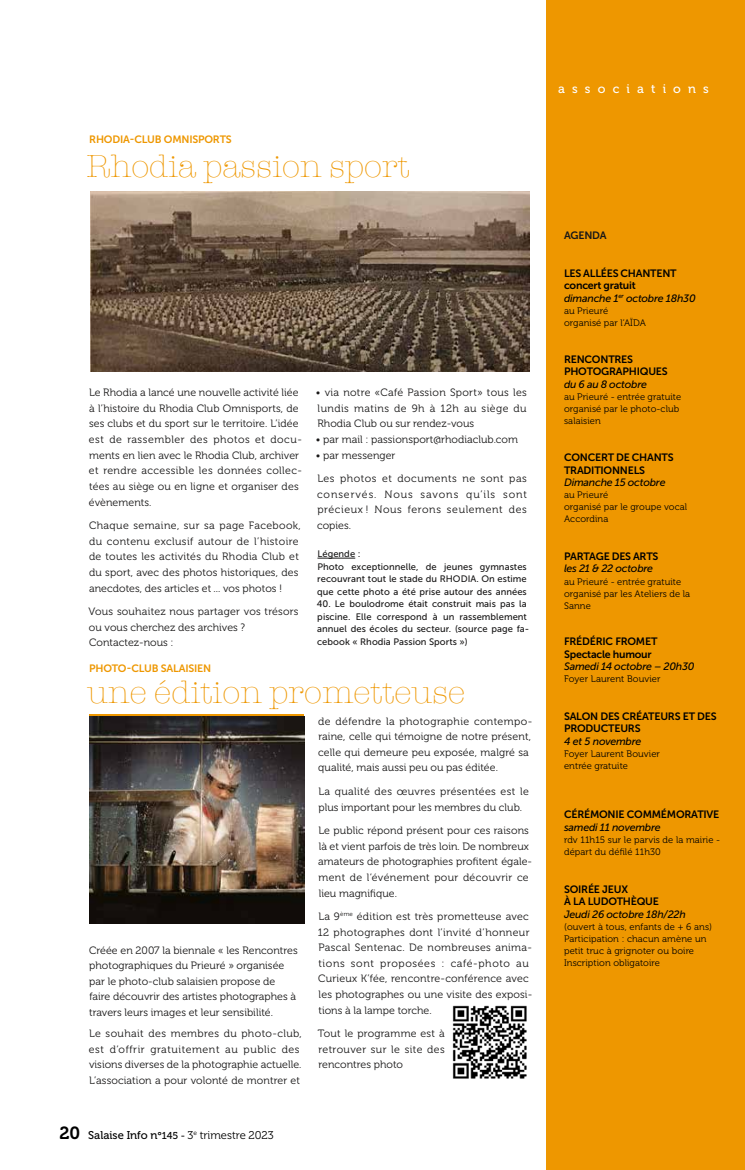
<style>
.page{position:relative;width:745px;height:1170px;background:#fff}
.page>*{position:absolute;margin:0;border:0;box-sizing:border-box;transform-origin:0 0}
.t1{font:300 32.5px "American Typewriter";color:#ee9700}
.t2{font:12.5px "Museo 500";letter-spacing:.575em;color:#fff}
.t3{font:11.25px "Museo 300";color:#000}
.t4{font:10.62px/15.6px "Museo 300";letter-spacing:.01em;color:#181717}
.t5{font:10.62px/12.5px "Museo Sans 700";letter-spacing:-.02em;color:#000}
.t6{font:italic 10.62px "Museo Sans 500";letter-spacing:-.02em;color:#000}
.t7{font:10.62px "Museo Sans 700";letter-spacing:-.02em;color:#ee9700}
.t8{font:10.62px "Museo Sans 700";letter-spacing:-.02em;color:#181717}
.t9{font:9.38px/12px "Museo 300";letter-spacing:.01em;color:#000}
.t10{font:9.38px/12.5px "Museo Sans 500";letter-spacing:.005em;color:#181717}
.s1{font-family:"Museo 700";font-size:17.5px}
.s2{font-family:"Museo 500"}
.s3{font-family:"Museo 500";font-size:10px}
</style>
<div class="page">
<div style="left:546px;top:0;width:198px;height:1169px;background:#ee9700"></div>
<hr style="left:317px;top:558px;width:38px;height:1px;background:#181717">
<img style="left:89px;top:716px;width:215px;height:206px">
<img style="left:452px;top:1005px;width:75px;height:74px">
<img style="left:90px;top:191px;width:439px;height:180px">
<p class="t7" style="left:89px;top:133px;width:144px">RHODIA-CLUB OMNISPORTS</p>
<h1 class="t1" style="left:86px;top:143px;width:324px">Rhodia passion sport</h1>
<p class="t4" style="left:89px;top:385px;width:214px">Le Rhodia a lancé une nouvelle activité liée à l’histoire du Rhodia Club Omnisports, de ses clubs et du sport sur le territoire. L’idée est de rassembler des photos et docu&shy;ments en lien avec le Rhodia Club, archiver et rendre accessible les données collec&shy;tées au siège ou en ligne et organiser des évènements.</p>
<p class="t4" style="left:89px;top:518px;width:213px">Chaque semaine, sur sa page Facebook, du contenu exclusif autour de l’histoire de toutes les activités du Rhodia Club et du sport, avec des photos historiques, des anecdotes, des articles et ... vos photos !</p>
<p class="t4" style="left:89px;top:603px;width:211px">Vous souhaitez nous partager vos trésors ou vous cherchez des archives ?<br>Contactez-nous :</p>
<p class="t4" style="left:316px;top:385px;width:212px;text-align:justify">• via notre «Café Passion Sport» tous les lundis matins de 9h à 12h au siège du Rhodia Club ou sur rendez-vous</p>
<p class="t4" style="left:316px;top:432px;width:203px">• par mail : passionsport@rhodiaclub.com</p>
<p class="t4" style="left:316px;top:447px;width:81px">• par messenger</p>
<p class="t4" style="left:317px;top:471px;width:211px;text-align:justify">Les photos et documents ne sont pas conservés. Nous savons qu’ils sont précieux ! Nous ferons seulement des copies.</p>
<p class="t10" style="left:317px;top:547px;width:211px">Légende :<br>Photo exceptionnelle, de jeunes gymnastes recouvrant tout le stade du RHODIA. On estime que cette photo a été prise autour des années</p>
<p class="t10" style="left:316px;top:597px;width:214px">40. Le boulodrome était construit mais pas la piscine. Elle correspond à un rassemblement annuel des écoles du secteur. (source page fa&shy;cebook « Rhodia Passion Sports »)</p>
<p class="t7" style="left:89px;top:662px;width:123px">PHOTO-CLUB SALAISIEN</p>
<h1 class="t1" style="left:87px;top:668px;width:379px">une édition prometteuse</h1>
<p class="t4" style="left:89px;top:942px;width:210px">Créée en 2007 la biennale « les Rencontres photographiques du Prieuré » organisée par le photo-club salaisien propose de faire découvrir des artistes photographes à travers leurs images et leur sensibilité.</p>
<p class="t4" style="left:89px;top:1025px;width:214px">Le souhait des membres du photo-club, est d‘offrir gratuitement au public des visions diverses de la photographie actuelle.<br>L’association a pour volonté de montrer et</p>
<p class="t3" style="left:59px;top:1128px;width:216px"><span class="s1">20</span> <span class="s2">Salaise Info n°</span><span class="s3">145 -</span> 3<sup>e</sup> trimestre 2023</p>
<p class="t4" style="left:318px;top:713px;width:215px">de défendre la photographie contempo&shy;raine, celle qui témoigne de notre présent, celle qui demeure peu exposée, malgré sa qualité, mais aussi peu ou pas éditée.</p>
<p class="t4" style="left:318px;top:783px;width:212px">La qualité des œuvres présentées est le plus important pour les membres du club.</p>
<p class="t4" style="left:318px;top:822px;width:215px">Le public répond présent pour ces raisons là et vient parfois de très loin. De nombreux amateurs de photographies profitent égale&shy;ment de l‘événement pour découvrir ce lieu magnifique.</p>
<p class="t4" style="left:317px;top:908px;width:216px">La 9<sup>ème</sup> édition est très prometteuse avec 12 photographes dont l’invité d’honneur Pascal Sentenac. De nombreuses anima&shy;tions sont proposées : café-photo au Curieux K’fée, rencontre-conférence avec les photographes ou une visite des exposi&shy;tions à la lampe torche.</p>
<p class="t4" style="left:317px;top:1025px;width:128px;text-align:justify">Tout le programme est à retrouver sur le site des rencontres photo</p>
<p class="t2" style="left:557px;top:82px;width:152px">associations</p>
<p class="t8" style="left:563px;top:229px;width:44px">AGENDA</p>
<p class="t5" style="left:563px;top:266px;width:114px">LES ALLÉES CHANTENT concert gratuit</p>
<p class="t6" style="left:563px;top:292px;width:133px">dimanche 1<sup>er</sup> octobre 18h30</p>
<p class="t9" style="left:563px;top:304px;width:83px">au Prieuré organisé par l’AÏDA</p>
<p class="t5" style="left:563px;top:353px;width:105px">RENCONTRES<br>PHOTOGRAPHIQUES</p>
<p class="t6" style="left:563px;top:378px;width:84px">du 6 au 8 octobre</p>
<p class="t9" style="left:563px;top:390px;width:118px">au Prieuré - entrée gratuite organisé par le photo-club salaisien</p>
<p class="t5" style="left:563px;top:451px;width:111px">CONCERT DE CHANTS<br>TRADITIONNELS</p>
<p class="t6" style="left:563px;top:477px;width:103px">Dimanche 15 octobre</p>
<p class="t9" style="left:563px;top:489px;width:124px">au Prieuré<br>organisé par le groupe vocal<br>Accordina</p>
<p class="t5" style="left:563px;top:550px;width:96px">PARTAGE DES ARTS</p>
<p class="t6" style="left:563px;top:563px;width:90px">les 21 &amp; 22 octobre</p>
<p class="t9" style="left:563px;top:575px;width:127px">au Prieuré - entrée gratuite organisé par les Ateliers de la<br>Sanne</p>
<p class="t5" style="left:563px;top:635px;width:95px">FRÉDÉRIC FROMET<br>Spectacle humour</p>
<p class="t6" style="left:563px;top:660px;width:132px">Samedi 14 octobre – 20h30</p>
<p class="t9" style="left:563px;top:673px;width:98px">Foyer Laurent Bouvier</p>
<p class="t5" style="left:563px;top:709px;width:154px">SALON DES CRÉATEURS ET DES<br>PRODUCTEURS</p>
<p class="t6" style="left:563px;top:735px;width:79px">4 et 5 novembre</p>
<p class="t9" style="left:563px;top:747px;width:97px">Foyer Laurent Bouvier entrée gratuite</p>
<p class="t5" style="left:563px;top:808px;width:157px">CÉRÉMONIE COMMÉMORATIVE</p>
<p class="t6" style="left:563px;top:821px;width:98px">samedi 11 novembre</p>
<p class="t9" style="left:563px;top:833px;width:158px">rdv 11h15 sur le parvis de la mairie - départ du défilé 11h30</p>
<p class="t5" style="left:563px;top:882px;width:96px">SOIRÉE JEUX<br>À LA LUDOTHÈQUE</p>
<p class="t6" style="left:563px;top:907px;width:123px">Jeudi 26 octobre 18h/22h</p>
<p class="t9" style="left:563px;top:920px;width:149px">(ouvert à tous, enfants de + 6 ans)<br>Participation : chacun amène un petit truc à grignoter ou boire<br>Inscription obligatoire</p>
</div>
